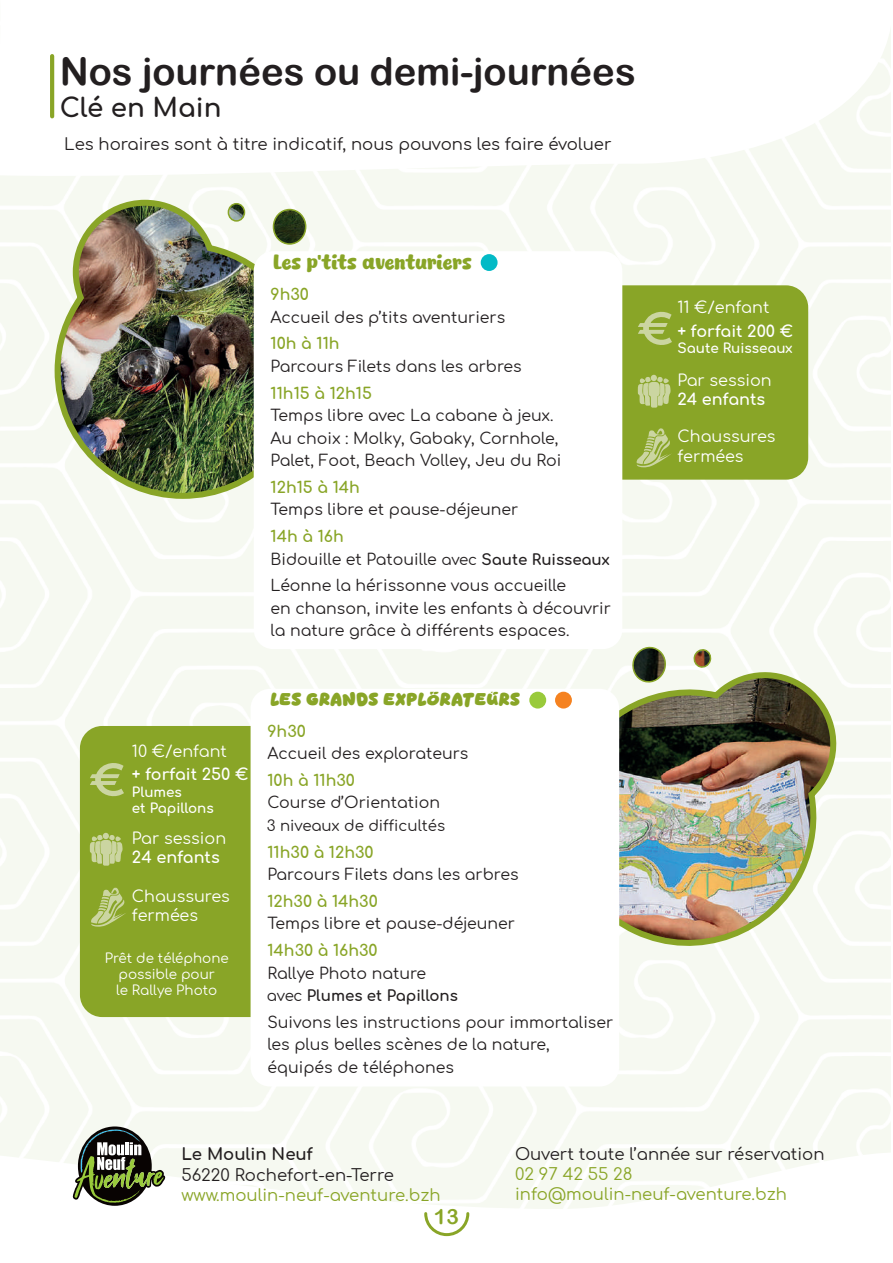
<style>
.page{position:relative;width:893px;height:1263px;background:#fff}
.page>*{position:absolute;margin:0;border:0;box-sizing:border-box;transform-origin:0 0}
.t1{font:38.25px "Arial Rounded MT Bold";color:#231f20}
.t2{font:700 26.1px "Comfortaa";color:#231f20}
.t3{font:21px "Arial Rounded MT Bold";color:#89a527}
.t4{font:19.5px "Winter Minie";color:#89a527}
.t5{font:18px "Momentz";color:#89a527}
.t6{font:16.5px "Comfortaa";color:#231f20}
.t7{font:16.5px/19.8px "Comfortaa";color:#89a527}
.t8{font:700 16.5px "Comfortaa";color:#231f20}
.t9{font:16.05px/19.2px "Comfortaa";color:#fff}
.t10{font:700 16.05px "Comfortaa";color:#fff}
.t11{font:15.75px/22.5px "Comfortaa";color:#231f20}
.t12{font:700 15.75px "Comfortaa";color:#89a527}
.t13{font:15px "Comfortaa";color:#231f20}
.t14{font:700 15px "Comfortaa";color:#231f20}
.t15{font:13.5px/16.2px "Comfortaa";color:#fff;text-align:center}
.t16{font:700 13.5px/16.2px "Comfortaa";color:#fff}
.s1{font-weight:700;color:#89a527}
.s2{font-size:15px}
.s3{font-weight:700;font-size:15px}
.s4{font-weight:400}
</style>
<div class="page">
<img style="left:0;top:179px;width:890px;height:871px">
<svg style="left:0;top:179px;width:1px;height:13px"></svg>
<svg style="left:0;top:1050px;width:891px;height:159px;fill:#f6f9f1"></svg>
<div style="left:575px;top:287px;width:231px;height:190px;background:#89a527;border-radius:20px"></div>
<div style="left:573px;top:285px;width:235px;height:195px;border:4px solid #89a527;border-radius:20px"></div>
<div style="left:82px;top:728px;width:197px;height:287px;background:#89a527;border-radius:20px"></div>
<div style="left:80px;top:726px;width:201px;height:291px;border:4px solid #89a527;border-radius:20px"></div>
<img style="left:52px;top:197px;width:262px;height:305px">
<img style="left:546px;top:669px;width:297px;height:291px">
<img style="left:273px;top:210px;width:33px;height:34px">
<div style="left:273px;top:209px;width:33px;height:36px;border:2px solid #89a527;border-radius:50%"></div>
<svg style="left:631px;top:646px;width:36px;height:38px"></svg>
<img style="left:228px;top:204px;width:16px;height:17px">
<div style="left:228px;top:203px;width:17px;height:19px;border:2px solid #89a527;border-radius:50%"></div>
<svg style="left:691px;top:647px;width:22px;height:21px"></svg>
<svg style="left:0;top:29px;width:891px;height:150px"></svg>
<hr style="left:50px;top:56px;width:4px;height:60px;background:#89a527">
<div style="left:255px;top:253px;width:366px;height:395px;background:#fff;border-radius:18px"></div>
<div style="left:254px;top:251px;width:368px;height:398px;border:3px solid #fff;border-radius:18px"></div>
<div style="left:252px;top:690px;width:366px;height:395px;background:#fff;border-radius:18px"></div>
<div style="left:251px;top:689px;width:368px;height:397px;border:3px solid #fff;border-radius:18px"></div>
<svg style="left:638px;top:311px;width:34px;height:34px"></svg>
<svg style="left:90px;top:763px;width:34px;height:34px"></svg>
<svg style="left:638px;top:375px;width:33px;height:33px"></svg>
<svg style="left:90px;top:833px;width:33px;height:33px"></svg>
<svg style="left:636px;top:428px;width:36px;height:39px"></svg>
<svg style="left:91px;top:887px;width:35px;height:40px"></svg>
<div style="left:529px;top:692px;width:17px;height:16px;background:#99ca3b;border-radius:50%"></div>
<div style="left:555px;top:692px;width:17px;height:16px;background:#f58220;border-radius:50%"></div>
<div style="left:481px;top:254px;width:17px;height:17px;background:#03bac6;border-radius:50%"></div>
<svg style="left:424px;top:1212px;width:46px;height:25px"></svg>
<svg style="left:72px;top:1126px;width:93px;height:80px"></svg>
<h1 class="t1" style="left:60px;top:48px;width:577px">Nos journées ou demi-journées</h1>
<h2 class="t2" style="left:60px;top:83px;width:163px">Clé en Main</h2>
<p class="t6" style="left:64px;top:129px;width:549px">Les horaires sont à titre indicatif, nous pouvons les faire évoluer</p>
<p class="t9" style="left:132px;top:739px;width:97px">10 €/enfant</p>
<p class="t10" style="left:132px;top:760px;width:118px">+ forfait 250 €</p>
<p class="t16" style="left:132px;top:782px;width:83px">Plumes<br>et Papillons</p>
<p class="t9" style="left:132px;top:826px;width:96px">Par session</p>
<p class="t10" style="left:132px;top:843px;width:89px">24 enfants</p>
<p class="t9" style="left:132px;top:884px;width:99px">Chaussures fermées</p>
<p class="t15" style="left:105px;top:948px;width:126px">Prêt de téléphone possible pour<br>le Rallye Photo</p>
<p class="t4" style="left:273px;top:252px;width:200px">Les p’tits aventuriers</p>
<p class="t12" style="left:271px;top:280px;width:40px">9h30</p>
<p class="t11" style="left:271px;top:303px;width:236px">Accueil des p’tits aventuriers</p>
<p class="t12" style="left:271px;top:329px;width:71px">10h à 11h</p>
<p class="t11" style="left:271px;top:353px;width:253px">Parcours Filets dans les arbres</p>
<p class="t12" style="left:271px;top:378px;width:103px">11h15 à 12h15</p>
<p class="t11" style="left:271px;top:402px;width:292px">Temps libre avec La cabane à jeux.<br>Au choix : Molky, Gabaky, Cornhole,<br>Palet, Foot, Beach Volley, Jeu du Roi</p>
<p class="t12" style="left:271px;top:473px;width:91px">12h15 à 14h</p>
<p class="t11" style="left:271px;top:496px;width:249px">Temps libre et pause-déjeuner</p>
<p class="t11" style="left:271px;top:523px;width:341px"><span class="s1">14h à 16h<br></span>Bidouille et Patouille <span class="s2">avec</span> <span class="s3">Saute Ruisseaux</span></p>
<p class="t11" style="left:271px;top:572px;width:342px">Léonne la hérissonne vous accueille<br>en chanson, invite les enfants à découvrir la nature grâce à différents espaces.</p>
<p class="t5" style="left:270px;top:689px;width:252px">LES GRANDS EXPLORATEURS</p>
<p class="t12" style="left:267px;top:716px;width:40px">9h30</p>
<p class="t11" style="left:267px;top:740px;width:202px">Accueil des explorateurs</p>
<p class="t12" style="left:267px;top:766px;width:89px">10h à 11h30</p>
<p class="t11" style="left:267px;top:789px;width:174px">Course d’Orientation</p>
<p class="t13" style="left:267px;top:812px;width:180px">3 niveaux de difficultés</p>
<p class="t12" style="left:267px;top:837px;width:108px">11h30 à 12h30</p>
<p class="t11" style="left:267px;top:861px;width:253px">Parcours Filets dans les arbres</p>
<p class="t12" style="left:267px;top:887px;width:112px">12h30 à 14h30</p>
<p class="t11" style="left:267px;top:910px;width:249px">Temps libre et pause-déjeuner</p>
<p class="t12" style="left:267px;top:936px;width:112px">14h30 à 16h30</p>
<p class="t11" style="left:267px;top:959px;width:160px">Rallye Photo nature</p>
<p class="t14" style="left:267px;top:982px;width:192px"><span class="s4">avec</span> Plumes et Papillons</p>
<p class="t11" style="left:267px;top:1009px;width:347px">Suivons les instructions pour immortaliser les plus belles scènes de la nature, équipés de téléphones</p>
<p class="t9" style="left:677px;top:295px;width:94px">11 €/enfant</p>
<p class="t10" style="left:677px;top:316px;width:117px">+ forfait 200 €</p>
<p class="t16" style="left:677px;top:338px;width:117px">Saute Ruisseaux</p>
<p class="t9" style="left:677px;top:368px;width:96px">Par session</p>
<p class="t10" style="left:677px;top:385px;width:89px">24 enfants</p>
<p class="t9" style="left:677px;top:425px;width:99px">Chaussures fermées</p>
<p class="t8" style="left:181px;top:1139px;width:133px">Le Moulin Neuf</p>
<p class="t6" style="left:181px;top:1160px;width:214px">56220 Rochefort-en-Terre</p>
<p class="t7" style="left:181px;top:1182px;width:261px">www.moulin-neuf-aventure.bzh</p>
<h3 class="t3" style="left:434px;top:1204px;width:26px">13</h3>
<p class="t6" style="left:515px;top:1139px;width:311px">Ouvert toute l’année sur réservation</p>
<p class="t7" style="left:515px;top:1162px;width:273px">02 97 42 55 28 info@moulin-neuf-aventure.bzh</p>
</div>
